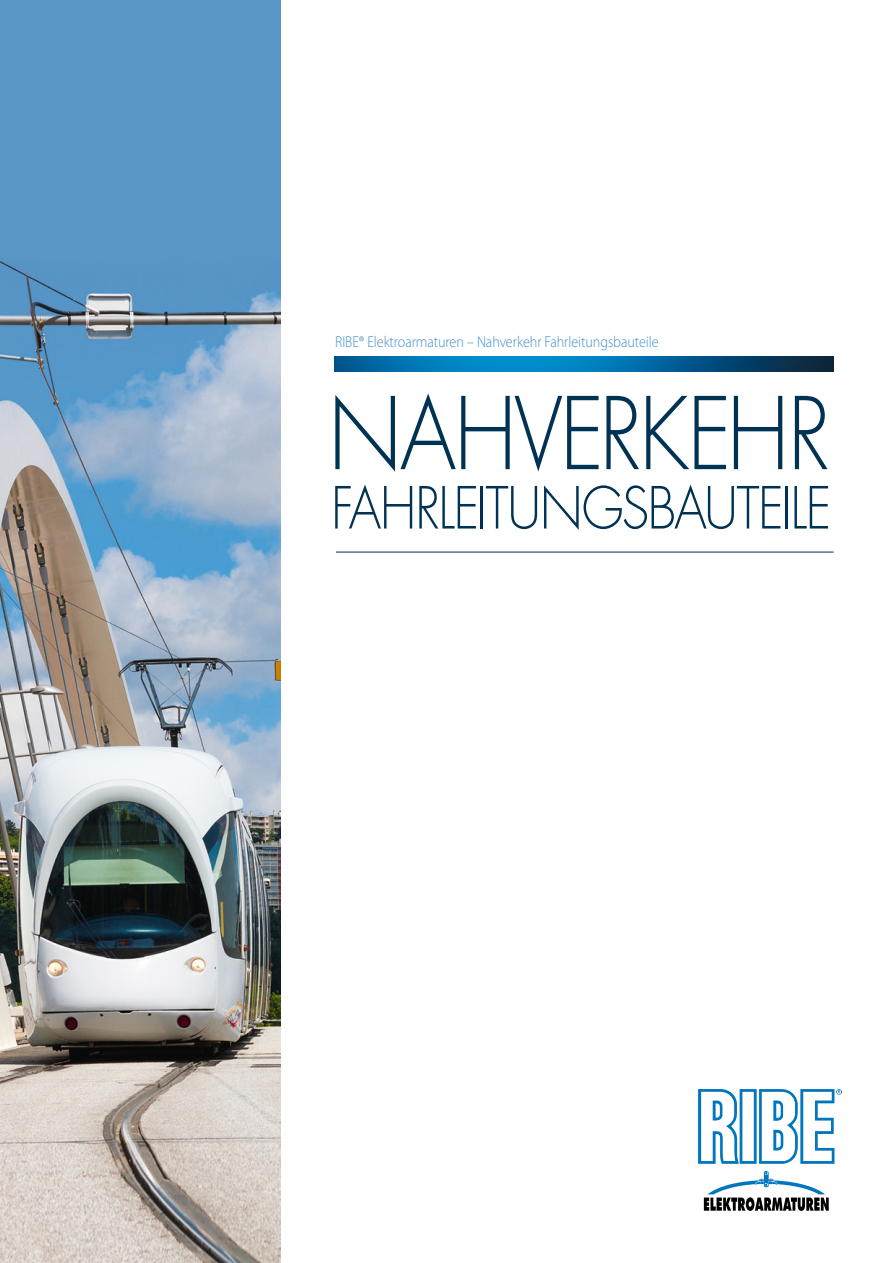
<style>
.page{position:relative;width:893px;height:1263px;background:#fff}
.page>*{position:absolute;margin:0;border:0;box-sizing:border-box;transform-origin:0 0}
._0408headline{font:300 97.2px "Futura";letter-spacing:-.03em;color:#003254;scale:.9 1}
._0408headline-2{font:300 56.4px "Futura";letter-spacing:-.025em;color:#003254;scale:.9 1}
._0408lauftext{font:300 15.75px "Myriad Pro";letter-spacing:-.005em;color:#418ecc;scale:.9 1}
</style>
<div class="page">
<img style="left:0;top:0;width:281px;height:1263px">
<img style="left:335px;top:357px;width:499px;height:15px">
<hr style="left:336px;top:551px;width:498px;height:2px;background:#245174">
<svg style="left:704px;top:1171px;width:125px;height:40px"></svg>
<svg style="left:698px;top:1089px;width:144px;height:75px"></svg>
<p class="_0408lauftext" style="left:335px;top:332px;width:361px">RIBE® Elektroarmaturen – Nahverkehr Fahrleitungsbauteile</p>
<p class="_0408headline" style="left:328px;top:375px;width:559px">NAHVERKEHR</p>
<p class="_0408headline-2" style="left:331px;top:474px;width:557px">FAHRLEITUNGSBAUTEILE</p>
</div>
